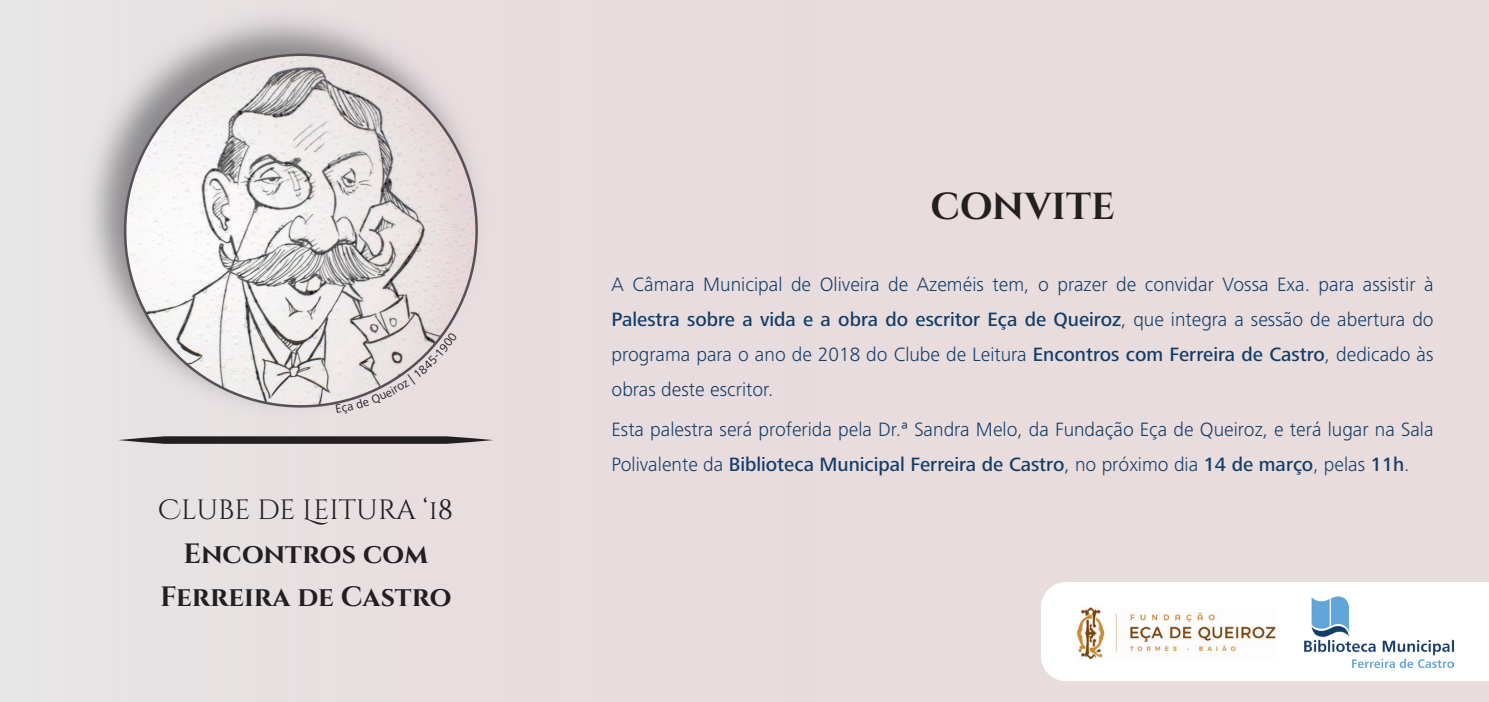
<style>
.page{position:relative;width:1489px;height:702px;background:#fff}
.page>*{position:absolute;margin:0;border:0;box-sizing:border-box;transform-origin:0 0}
.t1{font:700 37.5px "Cinzel";color:#231f20}
.t2{font:700 28px/43.5px "Cinzel";color:#231f20;text-align:center}
.t3{font:28px "Cinzel Decorative";color:#231f20}
.t4{font:300 20px/35px "Frutiger Next LT";color:#123d67;text-align:justify}
.s1{font-weight:500}
</style>
<div class="page">
<div style="left:0;top:0;width:1488px;height:702px;background:#e8dcdd"></div>
<img style="left:90px;top:19px;width:403px;height:425px">
<img style="left:126px;top:55px;width:349px;height:351px">
<div style="left:1041px;top:582px;width:447px;height:99px;background:#fff"></div>
<img style="left:1304px;top:596px;width:149px;height:71px">
<img style="left:1075px;top:607px;width:200px;height:53px">
<svg style="left:336px;top:332px;width:121px;height:82px"></svg>
<h2 class="t3" style="left:158px;top:492px;width:297px">Clube de Leitura ‘18</h2>
<h2 class="t2" style="left:160px;top:531px;width:293px">Encontros com<br>Ferreira de Castro</h2>
<h1 class="t1" style="left:930px;top:184px;width:186px">CONVITE</h1>
<p class="t4" style="left:611px;top:267px;width:823px">A Câmara Municipal de Oliveira de Azeméis tem, o prazer de convidar Vossa Exa. para assistir à <span class="s1">Palestra sobre a vida e a obra do escritor Eça de Queiroz</span>, que integra a sessão de abertura do programa para o ano de 2018 do Clube de Leitura <span class="s1">Encontros com Ferreira de Castro</span>, dedicado às obras deste escritor.</p>
<p class="t4" style="left:611px;top:412px;width:823px">Esta palestra será proferida pela Dr.ª Sandra Melo, da Fundação Eça de Queiroz, e terá lugar na Sala<br>Polivalente da <span class="s1">Biblioteca Municipal Ferreira de Castro</span>, no próximo dia <span class="s1">14 de março</span>, pelas <span class="s1">11h</span>.</p>
</div>
